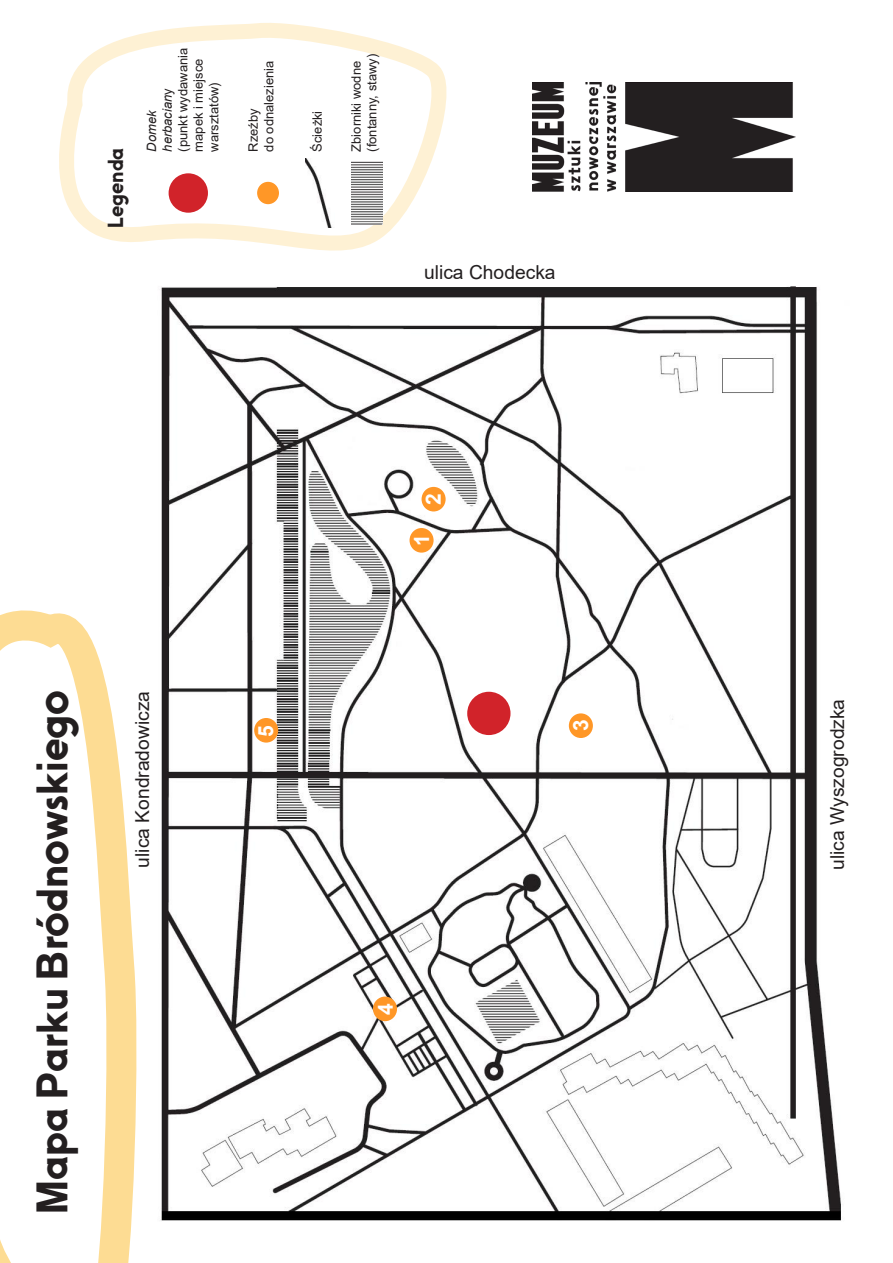
<style>
.page{position:relative;width:893px;height:1263px;background:#fff}
.page>*{position:absolute;margin:0;border:0;box-sizing:border-box;transform-origin:0 0}
.t1{font:600 43.8px "Museum Sztuki Novo 5";color:#231f20}
.t2{font:600 21.6px "Museum Sztuki Novo 5";color:#231f20}
.t3{font:700 21px "Arial";color:#fff}
.t4{font:19.2px "Arial";color:#231f20}
.t5{font:12.9px "Arial";color:#231f20}
.t6{font:italic 12.9px "Arial";color:#231f20}
.s1{font-style:normal}
</style>
<div class="page">
<img style="left:160px;top:286px;width:681px;height:935px">
<svg style="left:0;top:610px;width:137px;height:653px"></svg>
<svg style="left:59px;top:23px;width:388px;height:228px"></svg>
<div style="left:467px;top:692px;width:43px;height:43px;background:#d1232a;border-radius:50%"></div>
<div style="left:422px;top:487px;width:24px;height:24px;background:#ff9727;border-radius:50%"></div>
<div style="left:409px;top:528px;width:25px;height:25px;background:#ff9727;border-radius:50%"></div>
<div style="left:569px;top:713px;width:24px;height:25px;background:#ff9727;border-radius:50%"></div>
<div style="left:169px;top:173px;width:39px;height:40px;background:#d1232a;border-radius:50%"></div>
<div style="left:257px;top:182px;width:22px;height:22px;background:#ff9727;border-radius:50%"></div>
<img style="left:306px;top:158px;width:28px;height:70px">
<img style="left:352px;top:161px;width:31px;height:64px">
<div style="left:254px;top:718px;width:24px;height:25px;background:#ff9727;border-radius:50%"></div>
<img style="left:532px;top:82px;width:263px;height:109px">
<div style="left:373px;top:996px;width:24px;height:25px;background:#ff9727;border-radius:50%"></div>
<p class="t2" style="left:102px;top:228px;width:82px;rotate:-90deg">Legenda</p>
<p class="t5" style="left:174px;top:152px;width:105px;rotate:-90deg">(punkt wydawania</p>
<p class="t5" style="left:189px;top:152px;width:94px;rotate:-90deg">mapek i miejsce</p>
<p class="t5" style="left:205px;top:152px;width:71px;rotate:-90deg">warsztatów)</p>
<p class="t6" style="left:159px;top:152px;width:65px;rotate:-90deg">herbacian<span class="s1">y</span></p>
<p class="t6" style="left:143px;top:152px;width:43px;rotate:-90deg">Domek</p>
<p class="t5" style="left:260px;top:152px;width:92px;rotate:-90deg">do odnalezienia</p>
<p class="t5" style="left:244px;top:152px;width:45px;rotate:-90deg">Rzeźby</p>
<p class="t5" style="left:308px;top:152px;width:43px;rotate:-90deg">Ścieżki</p>
<p class="t5" style="left:348px;top:152px;width:92px;rotate:-90deg">Zbiorniki wodne</p>
<p class="t5" style="left:363px;top:152px;width:99px;rotate:-90deg">(fontanny, stawy)</p>
<p class="t4" style="left:424px;top:259px;width:133px">ulica Chodecka</p>
<p class="t3" style="left:419px;top:505px;width:13px;rotate:-90deg">2</p>
<p class="t3" style="left:407px;top:546px;width:13px;rotate:-90deg">1</p>
<p class="t1" style="left:25px;top:1214px;width:525px;rotate:-90deg">Mapa Parku Bródnowskiego</p>
<p class="t4" style="left:129px;top:867px;width:178px;rotate:-90deg">ulica Kondradowicza</p>
<p class="t4" style="left:824px;top:870px;width:172px;rotate:-90deg">ulica Wyszogrodzka</p>
<p class="t3" style="left:566px;top:731px;width:13px;rotate:-90deg">3</p>
<p class="t3" style="left:251px;top:737px;width:13px;rotate:-90deg">5</p>
<p class="t3" style="left:371px;top:1014px;width:13px;rotate:-90deg">4</p>
</div>
